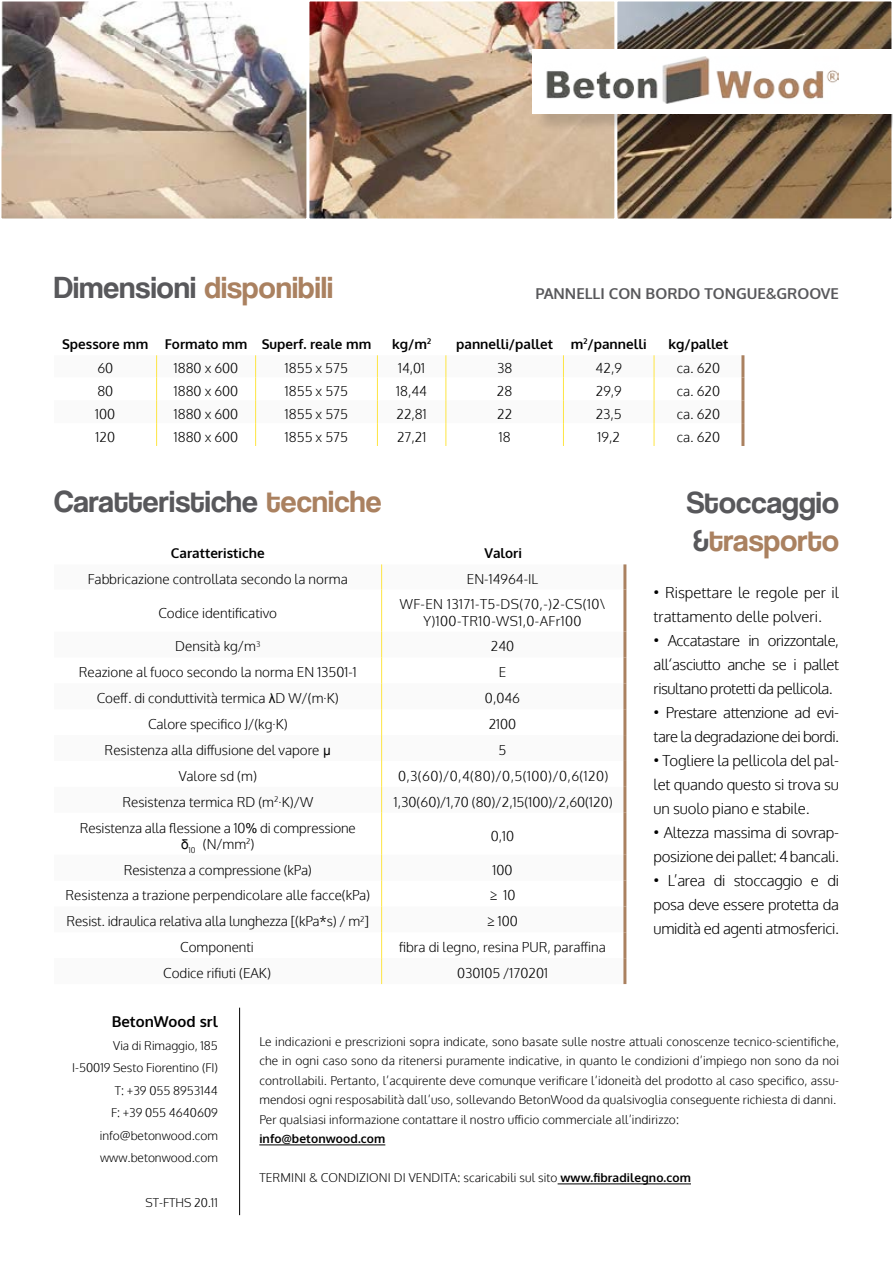
<style>
.page{position:relative;width:893px;height:1263px;background:#fff}
.page>*{position:absolute;margin:0;border:0;box-sizing:border-box;transform-origin:0 0}
.t1{font:31.5px/37.8px "Coolvetica Rg";letter-spacing:.01em;color:#58585b}
.t2{font:31.5px "Coolvetica Rg";letter-spacing:.01em;color:#aa8160}
.t3{font:300 15px/24px "Oxygen";letter-spacing:-.02em;color:#000;text-align:justify}
.t4{font:300 15px/24px "Oxygen";color:#000}
.t5{font:700 15px "Oxygen";color:#58585b}
.t6{font:700 15px "Oxygen";color:#000}
.t7{font:300 13.5px/16.2px "Oxygen";color:#000;text-align:center}
.t8{font:700 13.5px "Oxygen";color:#000}
.t9{font:300 13.5px/16.2px "Oxygen";letter-spacing:.03em;color:#000;text-align:center}
.t10{font:300 12px/22.5px "Oxygen";letter-spacing:.01em;color:#000;text-align:right}
.t11{font:700 12px "Oxygen";letter-spacing:.005em;color:#000}
.s1{color:#58585b}
.s2{color:#aa8160}
.s3{font-family:"Arial";font-weight:400}
.s4{font-weight:700}
</style>
<div class="page">
<svg style="left:157px;top:355px;width:497px;height:68px"></svg>
<hr style="left:741px;top:355px;width:3px;height:22px;background:#aa8160">
<hr style="left:741px;top:377px;width:3px;height:23px;background:#aa8160">
<hr style="left:741px;top:400px;width:3px;height:23px;background:#aa8160">
<hr style="left:741px;top:423px;width:3px;height:23px;background:#aa8160">
<svg style="left:156px;top:355px;width:1px;height:91px"></svg>
<svg style="left:255px;top:355px;width:1px;height:91px"></svg>
<svg style="left:377px;top:355px;width:1px;height:91px"></svg>
<svg style="left:445px;top:355px;width:1px;height:91px"></svg>
<svg style="left:563px;top:355px;width:1px;height:91px"></svg>
<svg style="left:654px;top:355px;width:1px;height:91px"></svg>
<hr style="left:239px;top:1008px;width:1px;height:207px;background:#000">
<hr style="left:259px;top:1144px;width:126px;height:1px;background:#000">
<hr style="left:558px;top:1183px;width:133px;height:1px;background:#000">
<hr style="left:623px;top:564px;width:3px;height:25px;background:#aa8160">
<hr style="left:623px;top:589px;width:3px;height:43px;background:#aa8160">
<hr style="left:623px;top:632px;width:3px;height:25px;background:#aa8160">
<hr style="left:623px;top:657px;width:3px;height:26px;background:#aa8160">
<hr style="left:623px;top:683px;width:3px;height:26px;background:#aa8160">
<hr style="left:623px;top:709px;width:3px;height:26px;background:#aa8160">
<hr style="left:623px;top:735px;width:3px;height:26px;background:#aa8160">
<hr style="left:623px;top:761px;width:3px;height:26px;background:#aa8160">
<hr style="left:623px;top:787px;width:3px;height:26px;background:#aa8160">
<hr style="left:623px;top:813px;width:3px;height:42px;background:#aa8160">
<hr style="left:623px;top:855px;width:3px;height:25px;background:#aa8160">
<hr style="left:623px;top:880px;width:3px;height:26px;background:#aa8160">
<hr style="left:623px;top:906px;width:3px;height:26px;background:#aa8160">
<hr style="left:623px;top:932px;width:3px;height:26px;background:#aa8160">
<hr style="left:623px;top:958px;width:3px;height:26px;background:#aa8160">
<svg style="left:381px;top:564px;width:1px;height:25px"></svg>
<hr style="left:381px;top:589px;width:1px;height:43px;background:#fee542">
<svg style="left:381px;top:632px;width:1px;height:181px"></svg>
<hr style="left:381px;top:813px;width:1px;height:42px;background:#fee542">
<svg style="left:381px;top:855px;width:1px;height:129px"></svg>
<svg style="left:1px;top:1px;width:306px;height:218px"></svg>
<svg style="left:617px;top:1px;width:275px;height:218px;background:#79654d"></svg>
<img style="left:309px;top:1px;width:306px;height:218px">
<div style="left:535px;top:52px;width:358px;height:81px;background:#000;opacity:.15"></div>
<div style="left:533px;top:49px;width:360px;height:64px;background:#fff"></div>
<img style="left:546px;top:57px;width:293px;height:46px">
<h1 class="t2" style="left:54px;top:269px;width:281px"><span class="s1">Dimensioni</span> disponibili</h1>
<p class="t5" style="left:535px;top:284px;width:264px">pannelli con bordo TONGUE&amp;GROO</p>
<p class="t5" style="left:821px;top:284px;width:18px">VE</p>
<p class="t8" style="left:62px;top:335px;width:311px">Spessore mm Formato mm Superf. reale mm</p>
<p class="t8" style="left:392px;top:335px;width:40px">kg/m<sup>2</sup></p>
<p class="t8" style="left:456px;top:335px;width:98px">pannelli/pallet</p>
<p class="t8" style="left:571px;top:335px;width:77px">m<sup>2</sup>/pannelli</p>
<p class="t8" style="left:668px;top:335px;width:62px">kg/pallet</p>
<p class="t7" style="left:97px;top:360px;width:17px">60</p>
<p class="t7" style="left:174px;top:360px;width:66px">1880 x 600</p>
<p class="t7" style="left:285px;top:360px;width:65px">1855 x 575</p>
<p class="t7" style="left:398px;top:360px;width:29px">14,01</p>
<p class="t7" style="left:497px;top:360px;width:17px">38</p>
<p class="t7" style="left:596px;top:360px;width:28px">42,9</p>
<p class="t7" style="left:677px;top:360px;width:45px">ca. 620</p>
<p class="t7" style="left:97px;top:383px;width:17px">80</p>
<p class="t7" style="left:174px;top:383px;width:66px">1880 x 600</p>
<p class="t7" style="left:285px;top:383px;width:65px">1855 x 575</p>
<p class="t7" style="left:396px;top:383px;width:32px">18,44</p>
<p class="t7" style="left:497px;top:383px;width:17px">28</p>
<p class="t7" style="left:596px;top:383px;width:27px">29,9</p>
<p class="t7" style="left:677px;top:383px;width:45px">ca. 620</p>
<p class="t7" style="left:95px;top:406px;width:21px">100</p>
<p class="t7" style="left:174px;top:406px;width:66px">1880 x 600</p>
<p class="t7" style="left:285px;top:406px;width:65px">1855 x 575</p>
<p class="t7" style="left:397px;top:406px;width:32px">22,81</p>
<p class="t7" style="left:497px;top:406px;width:17px">22</p>
<p class="t7" style="left:596px;top:406px;width:28px">23,5</p>
<p class="t7" style="left:677px;top:406px;width:45px">ca. 620</p>
<p class="t7" style="left:96px;top:429px;width:21px">120</p>
<p class="t7" style="left:174px;top:429px;width:66px">1880 x 600</p>
<p class="t7" style="left:285px;top:429px;width:65px">1855 x 575</p>
<p class="t7" style="left:397px;top:429px;width:31px">27,21</p>
<p class="t7" style="left:499px;top:429px;width:13px">18</p>
<p class="t7" style="left:598px;top:429px;width:24px">19,2</p>
<p class="t7" style="left:677px;top:429px;width:45px">ca. 620</p>
<h1 class="t1" style="left:54px;top:482px;width:329px">Caratteristiche <span class="s2">tecniche</span></h1>
<p class="t8" style="left:171px;top:544px;width:95px">Caratteristiche</p>
<p class="t8" style="left:484px;top:544px;width:39px">Valori</p>
<p class="t7" style="left:88px;top:571px;width:261px">Fabbricazione controllata secondo la norma</p>
<p class="t7" style="left:467px;top:571px;width:73px">EN-14964-IL</p>
<p class="t7" style="left:158px;top:605px;width:120px">Codice identificativo</p>
<p class="t9" style="left:400px;top:597px;width:207px">WF-EN 13171-T5-DS(70,-)2-CS(10\<br>Y)100-TR10-WS1,0-AFr100</p>
<p class="t7" style="left:175px;top:639px;width:87px">Densità kg/m<sup>3</sup></p>
<p class="t7" style="left:491px;top:639px;width:25px">240</p>
<p class="t7" style="left:79px;top:665px;width:280px">Reazione al fuoco secondo la norma EN 13501-1</p>
<p class="t7" style="left:499px;top:665px;width:9px">E</p>
<p class="t7" style="left:97px;top:691px;width:244px">Coeff. di conduttività termica <span class="s3">λ</span>D W/(m·K)</p>
<p class="t7" style="left:485px;top:691px;width:37px">0,046</p>
<p class="t7" style="left:148px;top:716px;width:141px">Calore specifico J/(kg·K)</p>
<p class="t7" style="left:489px;top:716px;width:29px">2100</p>
<p class="t7" style="left:105px;top:742px;width:228px">Resistenza alla diffusione del vapore <span class="s3">μ</span></p>
<p class="t7" style="left:499px;top:742px;width:9px">5</p>
<p class="t7" style="left:179px;top:768px;width:80px">Valore sd (m)</p>
<p class="t9" style="left:398px;top:768px;width:212px">0,3(60)/0,4(80)/0,5(100)/0,6(120)</p>
<p class="t7" style="left:122px;top:794px;width:192px">Resistenza termica RD (m<sup>2</sup>·K)/W</p>
<p class="t7" style="left:394px;top:794px;width:220px">1,30(60)/1,70 (80)/2,15(100)/2,60(120)</p>
<p class="t7" style="left:80px;top:820px;width:277px">Resistenza alla flessione a 10<span class="s3">%</span> di compressione <span class="s3">δ</span><sub>10</sub> (N/mm<sup>2</sup>)</p>
<p class="t7" style="left:491px;top:828px;width:25px">0,10</p>
<p class="t7" style="left:124px;top:862px;width:190px">Resistenza a compressione (kPa)</p>
<p class="t7" style="left:493px;top:862px;width:21px">100</p>
<p class="t7" style="left:66px;top:888px;width:306px">Resistenza a trazione perpendicolare alle facce(kPa)</p>
<p class="t7" style="left:490px;top:888px;width:27px">≥ 10</p>
<p class="t7" style="left:67px;top:914px;width:304px">Resist. idraulica relativa alla lunghezza [(kPa*s) / m<sup>2</sup>]</p>
<p class="t7" style="left:487px;top:914px;width:32px">≥ 100</p>
<p class="t7" style="left:180px;top:940px;width:75px">Componenti</p>
<p class="t7" style="left:399px;top:940px;width:208px">fibra di legno, resina PUR, paraffina</p>
<p class="t7" style="left:163px;top:965px;width:109px">Codice rifiuti (EAK)</p>
<p class="t7" style="left:457px;top:965px;width:92px">030105 /170201</p>
<h1 class="t1" style="left:687px;top:484px;width:154px">Stoccaggio &amp;<span class="s2">trasporto</span></h1>
<p class="t4" style="left:654px;top:581px;width:187px">• Rispettare le regole per il trattamento delle polveri.</p>
<p class="t3" style="left:654px;top:629px;width:187px">• Accatastare in orizzontale, all‘asciutto anche se i pallet risultano protetti da pellicola.</p>
<p class="t3" style="left:654px;top:701px;width:187px">• Prestare attenzione ad evi&shy;tare la degradazione dei bordi.</p>
<p class="t3" style="left:654px;top:749px;width:187px">• Togliere la pellicola del pal&shy;let quando questo si trova su un suolo piano e stabile.</p>
<p class="t3" style="left:654px;top:821px;width:187px">• Altezza massima di sovrap&shy;posizione dei pallet: 4 bancali.</p>
<p class="t3" style="left:654px;top:869px;width:187px">• L’area di stoccaggio e di posa deve essere protetta da umidità ed agenti atmosferici.</p>
<p class="t6" style="left:112px;top:1013px;width:108px">BetonWood srl</p>
<p class="t10" style="left:72px;top:1035px;width:147px">Via di Rimaggio, 185<br>I-50019 Sesto Fiorentino (FI)<br>T: +39 055 8953144<br>F: +39 055 4640609 info@betonwood.com www.betonwood.com</p>
<p class="t10" style="left:145px;top:1192px;width:74px">ST-FTHS 20.11</p>
<p class="t10" style="left:259px;top:1032px;width:581px;line-height:19.5px;text-align:left">Le indicazioni e prescrizioni sopra indicate, sono basate sulle nostre attuali conoscenze tecnico-scientifiche, che in ogni caso sono da ritenersi puramente indicative, in quanto le condizioni d’impiego non sono da noi controllabili. Pertanto, l’acquirente deve comunque verificare l’idoneità del prodotto al caso specifico, assu&shy;mendosi ogni resposabilità dall’uso, sollevando BetonWood da qualsivoglia conseguente richiesta di danni.<br>Per qualsiasi informazione contattare il nostro ufficio commerciale all’indirizzo:</p>
<p class="t11" style="left:259px;top:1131px;width:128px">info@betonwood.com</p>
<p class="t10" style="left:259px;top:1167px;width:433px">TERMINI &amp; CONDIZIONI DI VENDITA: scaricabili sul sito <span class="s4">www.fibradilegno.com</span></p>
</div>
